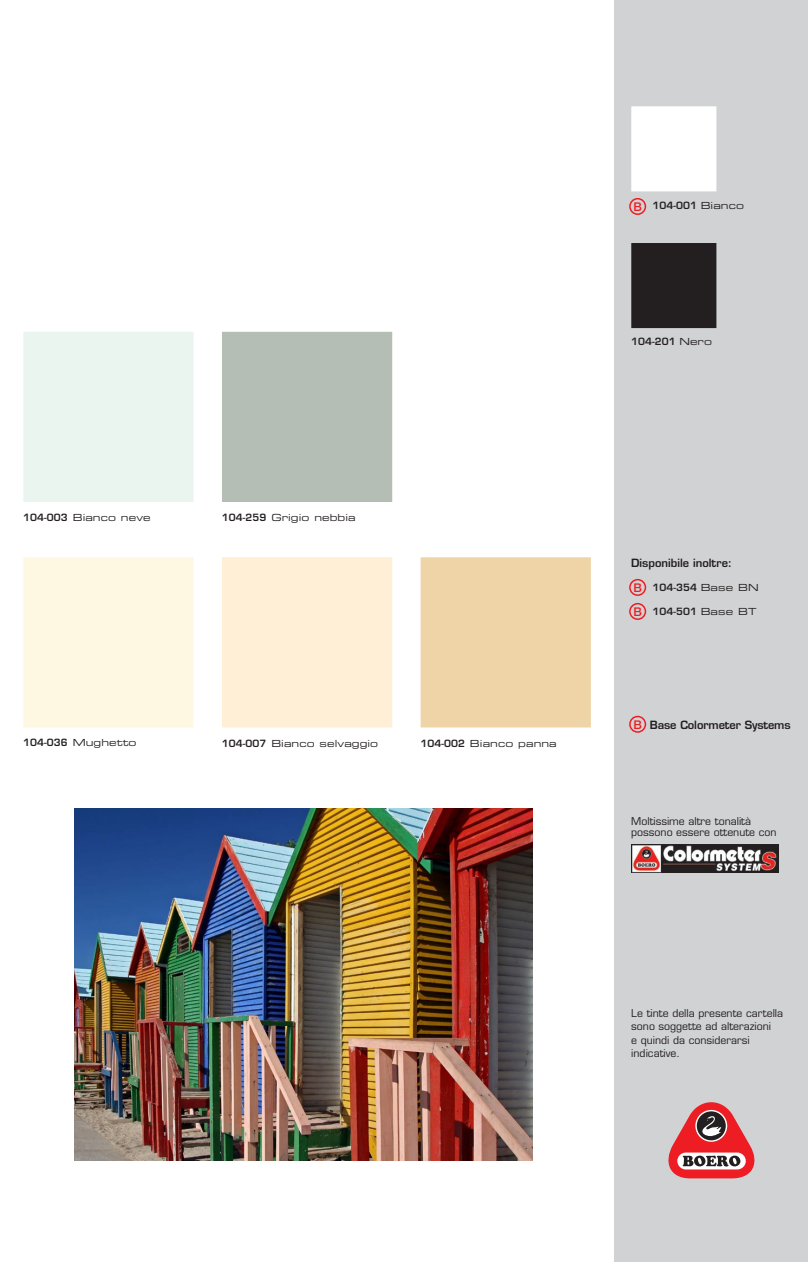
<style>
.page{position:relative;width:808px;height:1262px;background:#fff}
.page>*{position:absolute;margin:0;border:0;box-sizing:border-box;transform-origin:0 0}
.t1{font:500 12px/24px "Helvetica Neue";color:#ee1d23}
.t2{font:600 11.1px "Eurostile";letter-spacing:-.005em;color:#231f20}
.t3{font:10.5px/13.5px "Eurostile";color:#231f20}
.t4{font:9.75px "Eurostile Extended Two";letter-spacing:.01em;color:#231f20}
.t5{font:600 9.75px "Eurostile";letter-spacing:.01em;color:#231f20}
.s1{font-family:"Eurostile";font-weight:600}
.s2{font-family:"Eurostile Extended Two";font-weight:400}
.s3{font-family:"Helvetica Neue";font-weight:500;font-size:12px;color:#ee1d23}
</style>
<div class="page">
<div style="left:421px;top:558px;width:168px;height:168px;background:#efd4a7"></div>
<div style="left:420px;top:557px;width:170px;height:170px;border:2px solid #efd4a7"></div>
<div style="left:24px;top:558px;width:169px;height:168px;background:#fef8e3"></div>
<div style="left:23px;top:557px;width:170px;height:170px;border:2px solid #fef8e3"></div>
<div style="left:24px;top:332px;width:169px;height:169px;background:#e9f5ee"></div>
<div style="left:23px;top:332px;width:170px;height:170px;border:2px solid #e9f5ee"></div>
<div style="left:222px;top:332px;width:169px;height:169px;background:#b5beb5"></div>
<div style="left:222px;top:332px;width:170px;height:170px;border:2px solid #b5beb5"></div>
<div style="left:222px;top:558px;width:169px;height:168px;background:#feefd6"></div>
<div style="left:222px;top:557px;width:170px;height:170px;border:2px solid #feefd6"></div>
<div style="left:614px;top:0;width:193px;height:1261px;background:#d1d2d4"></div>
<svg style="left:668px;top:1102px;width:87px;height:76px"></svg>
<div style="left:631px;top:107px;width:84px;height:84px;background:#fff"></div>
<div style="left:631px;top:106px;width:85px;height:85px;border:2px solid #fff"></div>
<div style="left:631px;top:244px;width:84px;height:83px;background:#231f20"></div>
<div style="left:631px;top:243px;width:85px;height:85px;border:2px solid #231f20"></div>
<div style="left:628px;top:715px;width:17px;height:17px;border:2px solid #ee1d23;border-radius:50%"></div>
<img style="left:631px;top:844px;width:146px;height:28px">
<div style="left:628px;top:579px;width:17px;height:17px;border:2px solid #ee1d23;border-radius:50%"></div>
<div style="left:628px;top:603px;width:17px;height:17px;border:2px solid #ee1d23;border-radius:50%"></div>
<div style="left:628px;top:198px;width:17px;height:17px;border:2px solid #ee1d23;border-radius:50%"></div>
<img style="left:74px;top:808px;width:458px;height:352px">
<p class="t4" style="left:23px;top:510px;width:129px"><span class="s1">104-003</span> Bianco neve</p>
<p class="t4" style="left:222px;top:510px;width:135px"><span class="s1">104-259</span> Grigio nebbia</p>
<p class="t4" style="left:23px;top:736px;width:115px"><span class="s1">104-036</span> Mughetto</p>
<p class="t4" style="left:222px;top:736px;width:158px"><span class="s1">104-007</span> Bianco selvaggio</p>
<p class="t4" style="left:420px;top:736px;width:138px"><span class="s1">104-002</span> Bianco panna</p>
<p class="t1" style="left:633px;top:194px;width:10px">B</p>
<p class="t5" style="left:652px;top:199px;width:93px">104-001 <span class="s2">Bianco</span></p>
<p class="t5" style="left:631px;top:336px;width:82px">104-201 <span class="s2">Nero</span></p>
<p class="t2" style="left:631px;top:555px;width:102px">Disponibile inoltre:</p>
<p class="t5" style="left:652px;top:581px;width:108px">104-354 <span class="s2">Base BN</span></p>
<p class="t5" style="left:652px;top:605px;width:105px">104-501 <span class="s2">Base BT</span></p>
<p class="t1" style="left:633px;top:575px;width:10px">B<br>B</p>
<p class="t2" style="left:633px;top:717px;width:158px"><span class="s3">B</span> Base Colormeter Systems</p>
<p class="t3" style="left:631px;top:816px;width:147px;line-height:10.5px">Moltissime altre tonalità possono essere ottenute con</p>
<p class="t3" style="left:631px;top:1006px;width:153px">Le tinte della presente cartella sono soggette ad alterazioni<br>e quindi da considerarsi indicative.</p>
</div>
